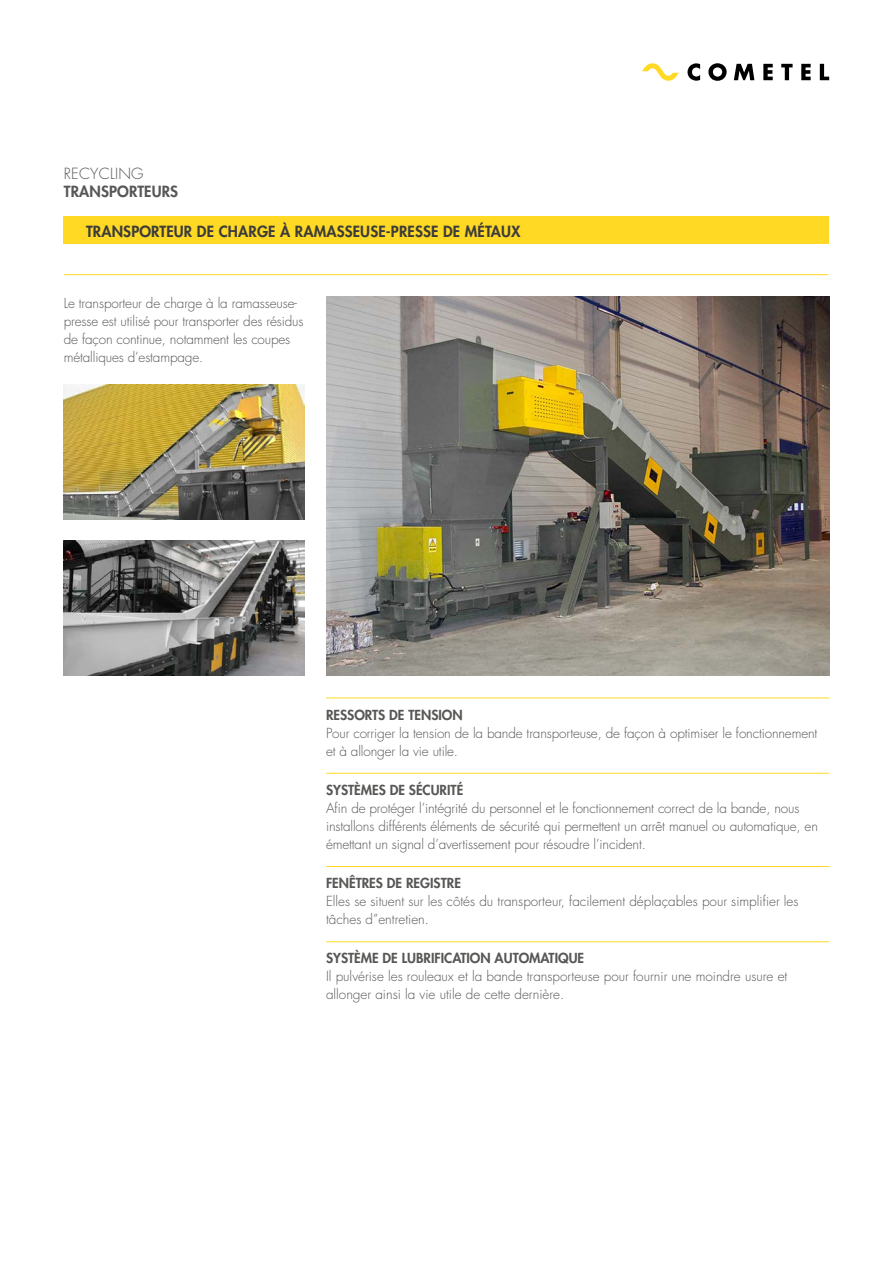
<style>
.page{position:relative;width:893px;height:1263px;background:#fff}
.page>*{position:absolute;margin:0;border:0;box-sizing:border-box;transform-origin:0 0}
.t1{font:800 15px "Futura Std";letter-spacing:.01em;color:#3c3c3b}
.t2{font:800 15px "Futura Std";letter-spacing:.01em;color:#575756}
.t3{font:300 15px "Futura Std";letter-spacing:.01em;color:#575756}
.t4{font:300 13.5px/18px "Futura Std";letter-spacing:-.01em;color:#575756}
.t5{font:800 13.5px "Futura Std";color:#575756}
</style>
<div class="page">
<div style="left:64px;top:216px;width:765px;height:27px;background:#ffd923"></div>
<svg style="left:687px;top:63px;width:13px;height:18px"></svg>
<svg style="left:708px;top:63px;width:19px;height:18px"></svg>
<svg style="left:734px;top:64px;width:20px;height:16px"></svg>
<svg style="left:763px;top:64px;width:10px;height:16px"></svg>
<svg style="left:781px;top:64px;width:12px;height:16px"></svg>
<svg style="left:801px;top:64px;width:10px;height:16px"></svg>
<svg style="left:820px;top:64px;width:9px;height:16px"></svg>
<svg style="left:642px;top:63px;width:37px;height:18px"></svg>
<hr style="left:64px;top:274px;width:764px;height:1px;background:#ffd923">
<hr style="left:326px;top:697px;width:503px;height:1px;background:#ffd923">
<hr style="left:326px;top:773px;width:503px;height:1px;background:#ffd923">
<hr style="left:326px;top:866px;width:503px;height:1px;background:#ffd923">
<hr style="left:326px;top:941px;width:503px;height:1px;background:#ffd923">
<img style="left:326px;top:297px;width:503px;height:379px">
<img style="left:64px;top:384px;width:241px;height:135px">
<img style="left:64px;top:540px;width:241px;height:136px">
<p class="t3" style="left:64px;top:165px;width:81px">RECYCLING</p>
<p class="t2" style="left:64px;top:182px;width:116px">TRANSPORTEURS</p>
<p class="t1" style="left:86px;top:222px;width:436px">TRANSPORTEUR DE CHARGE À RAMASSEUSE-PRESSE DE MÉTAUX</p>
<p class="t4" style="left:64px;top:295px;width:241px">Le transporteur de charge à la ramasseuse&shy;presse est utilisé pour transporter des résidus de façon continue, notamment les coupes métalliques d’estampage.</p>
<p class="t5" style="left:326px;top:706px;width:138px">RESSORTS DE TENSION</p>
<p class="t4" style="left:326px;top:724px;width:493px">Pour corriger la tension de la bande transporteuse, de façon à optimiser le fonctionnement et à allonger la vie utile.</p>
<p class="t5" style="left:326px;top:781px;width:139px">SYSTÈMES DE SÉCURITÉ</p>
<p class="t4" style="left:326px;top:799px;width:493px">Afin de protéger l’intégrité du personnel et le fonctionnement correct de la bande, nous installons différents éléments de sécurité qui permettent un arrêt manuel ou automatique, en émettant un signal d’avertissement pour résoudre l’incident.</p>
<p class="t5" style="left:326px;top:874px;width:136px">FENÊTRES DE REGISTRE</p>
<p class="t4" style="left:326px;top:892px;width:474px">Elles se situent sur les côtés du transporteur, facilement déplaçables pour simplifier les tâches d”entretien.</p>
<p class="t5" style="left:326px;top:950px;width:260px">SYSTÈME DE LUBRIFICATION AUTOMATIQUE</p>
<p class="t4" style="left:326px;top:968px;width:463px">Il pulvérise les rouleaux et la bande transporteuse pour fournir une moindre usure et allonger ainsi la vie utile de cette dernière.</p>
</div>
